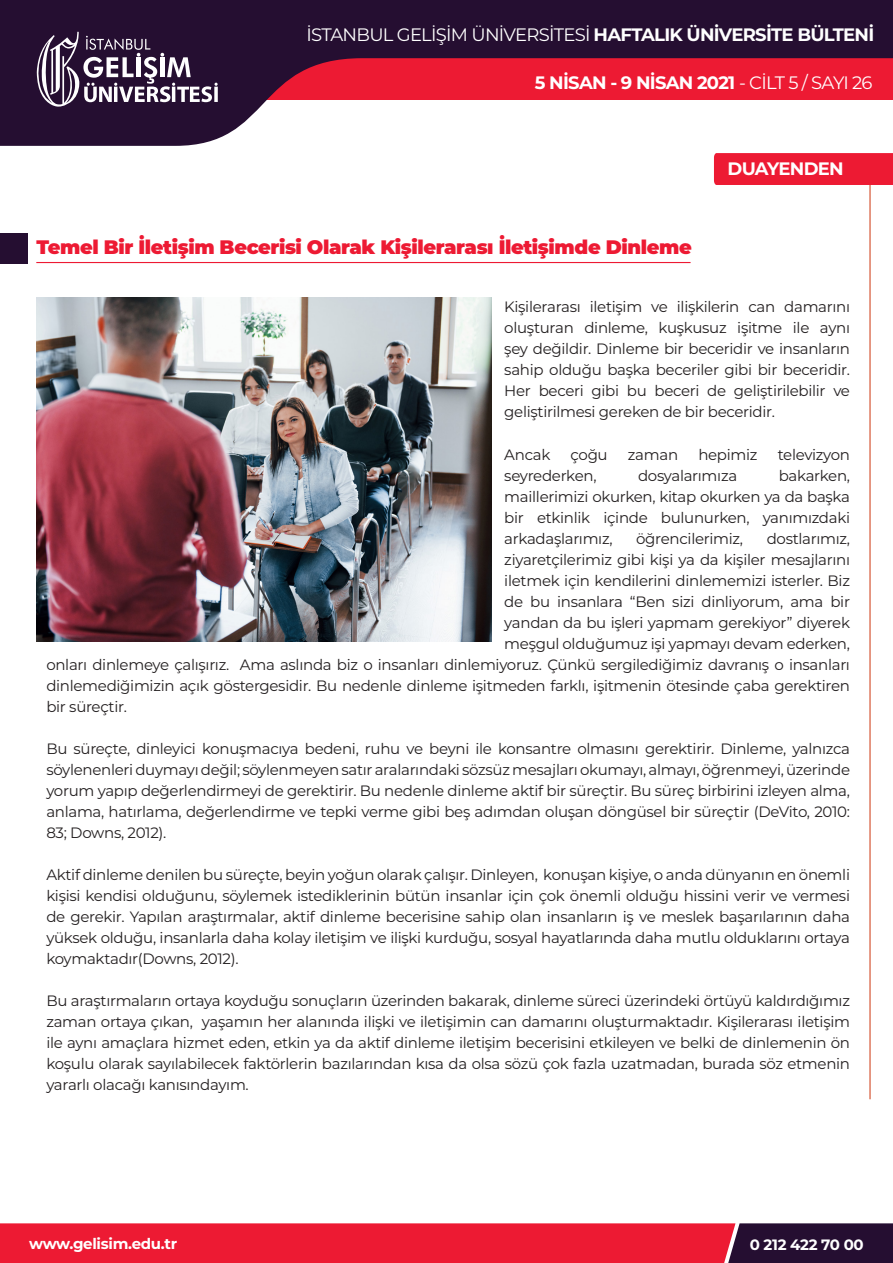
<style>
.page{position:relative;width:893px;height:1263px;background:#fff}
.page>*{position:absolute;margin:0;border:0;box-sizing:border-box;transform-origin:0 0}
.t1{font:900 19.5px "Montserrat";letter-spacing:-.02em;color:#ed1a33}
.t2{font:18px "Montserrat";letter-spacing:-.04em;color:#fff}
.t3{font:700 18px "Montserrat";letter-spacing:-.04em;color:#fff}
.t4{font:15px/21px "Montserrat";letter-spacing:-.02em;color:#231f20;text-align:justify}
.t5{font:700 15px "Montserrat";letter-spacing:-.02em;color:#fff}
.s1{font-weight:700}
.s2{font-weight:400}
</style>
<div class="page">
<svg style="left:0;top:0;width:893px;height:146px;fill:#250e31"></svg>
<svg style="left:33px;top:32px;width:185px;height:76px"></svg>
<svg style="left:0;top:1223px;width:893px;height:40px;background:#c91b35"></svg>
<hr style="left:869px;top:179px;width:2px;height:920px;background:#d34c29">
<hr style="left:36px;top:262px;width:655px;height:1px;background:#ed1a33">
<div style="left:714px;top:153px;width:179px;height:32px;background:#ed1a33"></div>
<div style="left:0;top:234px;width:27px;height:30px;background:#250e31"></div>
<img style="left:37px;top:298px;width:455px;height:344px">
<p class="t2" style="left:307px;top:22px;width:569px">İSTANBUL GELİŞİM ÜNİVERSİTESİ <span class="s1">HAFTALIK ÜNİVERSİTE BÜLTENİ</span></p>
<p class="t3" style="left:535px;top:69px;width:339px">5 NİSAN - 9 NİSAN 2021 <span class="s2">- CİLT 5 / SAYI 26</span></p>
<p class="t1" style="left:37px;top:232px;width:657px">Temel Bir İletişim Becerisi Olarak Kişilerarası İletişimde Dinleme</p>
<p class="t3" style="left:728px;top:156px;width:118px">DUAYENDEN</p>
<p class="t4" style="left:504px;top:296px;width:347px">Kişilerarası iletişim ve ilişkilerin can damarını oluşturan dinleme, kuşkusuz işitme ile aynı şey değildir. Dinleme bir beceridir ve insanların sahip olduğu başka beceriler gibi bir beceridir.<br>Her beceri gibi bu beceri de geliştirilebilir ve geliştirilmesi gereken de bir beceridir.</p>
<p class="t4" style="left:504px;top:443px;width:48px">Ancak</p>
<p class="t4" style="left:571px;top:443px;width:39px">çoğu</p>
<p class="t4" style="left:628px;top:443px;width:52px">zaman</p>
<p class="t4" style="left:698px;top:443px;width:61px">hepimiz</p>
<p class="t4" style="left:778px;top:443px;width:74px">televizyon</p>
<p class="t4" style="left:504px;top:464px;width:94px">seyrederken,</p>
<p class="t4" style="left:638px;top:464px;width:101px">dosyalarımıza</p>
<p class="t4" style="left:504px;top:464px;width:347px;text-indent:274px">bakarken, maillerimizi okurken, kitap okurken ya da başka bir etkinlik içinde bulunurken, yanımızdaki arkadaşlarımız,</p>
<p class="t4" style="left:636px;top:527px;width:108px">öğrencilerimiz,</p>
<p class="t4" style="left:767px;top:527px;width:85px">dostlarımız,</p>
<p class="t4" style="left:504px;top:548px;width:347px">ziyaretçilerimiz gibi kişi ya da kişiler mesajlarını</p>
<p class="t4" style="left:504px;top:569px;width:347px">iletmek için kendilerini dinlememizi isterler. Biz</p>
<p class="t4" style="left:504px;top:590px;width:347px">de bu insanlara “Ben sizi dinliyorum, ama bir</p>
<p class="t4" style="left:504px;top:611px;width:347px">yandan da bu işleri yapmam gerekiyor” diyerek</p>
<p class="t4" style="left:504px;top:632px;width:347px">meşgul olduğumuz işi yapmayı devam ederken,</p>
<p class="t4" style="left:46px;top:653px;width:805px">onları dinlemeye çalışırız. Ama aslında biz o insanları dinlemiyoruz. Çünkü sergilediğimiz davranış o insanları</p>
<p class="t4" style="left:46px;top:674px;width:805px">dinlemediğimizin açık göstergesidir. Bu nedenle dinleme işitmeden farklı, işitmenin ötesinde çaba gerektiren</p>
<p class="t4" style="left:46px;top:695px;width:82px">bir süreçtir.</p>
<p class="t4" style="left:46px;top:737px;width:805px">Bu süreçte, dinleyici konuşmacıya bedeni, ruhu ve beyni ile konsantre olmasını gerektirir. Dinleme, yalnızca söylenenleri duymayı değil; söylenmeyen satır aralarındaki sözsüz mesajları okumayı, almayı, öğrenmeyi, üzerinde yorum yapıp değerlendirmeyi de gerektirir. Bu nedenle dinleme aktif bir süreçtir. Bu süreç birbirini izleyen alma, anlama, hatırlama, değerlendirme ve tepki verme gibi beş adımdan oluşan döngüsel bir süreçtir (DeVito, 2010:<br>83; Downs, 2012).</p>
<p class="t4" style="left:46px;top:863px;width:805px">Aktif dinleme denilen bu süreçte, beyin yoğun olarak çalışır. Dinleyen, konuşan kişiye, o anda dünyanın en önemli kişisi kendisi olduğunu, söylemek istediklerinin bütün insanlar için çok önemli olduğu hissini verir ve vermesi de gerekir. Yapılan araştırmalar, aktif dinleme becerisine sahip olan insanların iş ve meslek başarılarının daha yüksek olduğu, insanlarla daha kolay iletişim ve ilişki kurduğu, sosyal hayatlarında daha mutlu olduklarını ortaya koymaktadır(Downs, 2012).</p>
<p class="t4" style="left:46px;top:989px;width:805px">Bu araştırmaların ortaya koyduğu sonuçların üzerinden bakarak, dinleme süreci üzerindeki örtüyü kaldırdığımız zaman ortaya çıkan, yaşamın her alanında ilişki ve iletişimin can damarını oluşturmaktadır. Kişilerarası iletişim ile aynı amaçlara hizmet eden, etkin ya da aktif dinleme iletişim becerisini etkileyen ve belki de dinlemenin ön koşulu olarak sayılabilecek faktörlerin bazılarından kısa da olsa sözü çok fazla uzatmadan, burada söz etmenin yararlı olacağı kanısındayım.</p>
<p class="t5" style="left:29px;top:1233px;width:150px">www.gelisim.edu.tr</p>
<p class="t5" style="left:750px;top:1234px;width:116px">0 212 422 70 00</p>
</div>
